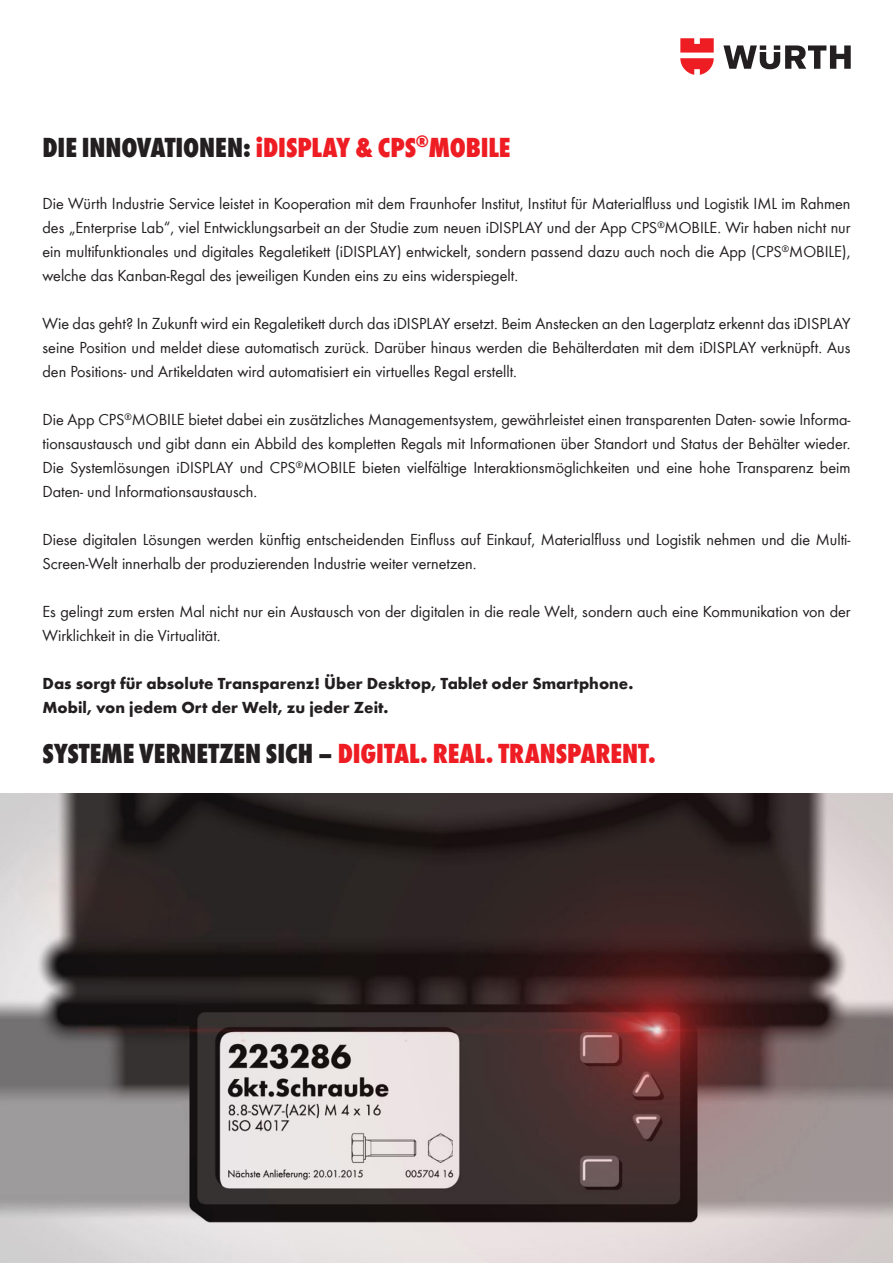
<style>
.page{position:relative;width:893px;height:1263px;background:#fff}
.page>*{position:absolute;margin:0;border:0;box-sizing:border-box;transform-origin:0 0}
.t1{font:28.5px "Wuerth Extra Bold Cond Caps";letter-spacing:-.005em;color:#ee1d23}
.t2{font:16.5px/24px "Wuerth";color:#231f20;text-align:justify}
.t3{font:700 16.5px/24px "Wuerth";color:#231f20}
.s1{color:#231f20}
.s2{font-family:"Wuerth";font-weight:800;font-stretch:condensed}
</style>
<div class="page">
<svg style="left:723px;top:45px;width:127px;height:24px"></svg>
<svg style="left:680px;top:38px;width:34px;height:37px"></svg>
<img style="left:0;top:793px;width:893px;height:470px">
<h1 class="t1" style="left:43px;top:127px;width:469px"><span class="s1">DIE INNOVATIONEN:</span> <span class="s2">i</span>DISPLAY &amp; CPS<sup>®</sup>MOBILE</h1>
<p class="t2" style="left:43px;top:191px;width:809px">Die Würth Industrie Service leistet in Kooperation mit dem Fraunhofer Institut, Institut für Materialfluss und Logistik IML im Rahmen des „Enterprise Lab“, viel Entwicklungsarbeit an der Studie zum neuen iDISPLAY und der App CPS<sup>®</sup>MOBILE. Wir haben nicht nur ein multifunktionales und digitales Regaletikett (iDISPLAY) entwickelt, sondern passend dazu auch noch die App (CPS<sup>®</sup>MOBILE), welche das Kanban-Regal des jeweiligen Kunden eins zu eins widerspiegelt.</p>
<p class="t2" style="left:43px;top:311px;width:809px">Wie das geht? In Zukunft wird ein Regaletikett durch das iDISPLAY ersetzt. Beim Anstecken an den Lagerplatz erkennt das iDISPLAY seine Position und meldet diese automatisch zurück. Darüber hinaus werden die Behälterdaten mit dem iDISPLAY verknüpft. Aus den Positions- und Artikeldaten wird automatisiert ein virtuelles Regal erstellt.</p>
<p class="t2" style="left:43px;top:407px;width:809px">Die App CPS<sup>®</sup>MOBILE bietet dabei ein zusätzliches Managementsystem, gewährleistet einen transparenten Daten- sowie Informa&shy;tionsaustausch und gibt dann ein Abbild des kompletten Regals mit Informationen über Standort und Status der Behälter wieder.<br>Die Systemlösungen iDISPLAY und CPS<sup>®</sup>MOBILE bieten vielfältige Interaktionsmöglichkeiten und eine hohe Transparenz beim Daten- und Informationsaustausch.</p>
<p class="t2" style="left:43px;top:527px;width:809px">Diese digitalen Lösungen werden künftig entscheidenden Einfluss auf Einkauf, Materialfluss und Logistik nehmen und die Multi-<br>Screen-Welt innerhalb der produzierenden Industrie weiter vernetzen.</p>
<p class="t2" style="left:43px;top:599px;width:809px">Es gelingt zum ersten Mal nicht nur ein Austausch von der digitalen in die reale Welt, sondern auch eine Kommunikation von der<br>Wirklichkeit in die Virtualität.</p>
<p class="t3" style="left:43px;top:671px;width:592px">Das sorgt für absolute Transparenz! Über Desktop, Tablet oder Smartphone.<br>Mobil, von jedem Ort der Welt, zu jeder Zeit.</p>
<h1 class="t1" style="left:43px;top:733px;width:615px"><span class="s1">SYSTEME VERNETZEN SICH –</span> DIGITAL. REAL. TRANSPARENT.</h1>
</div>
